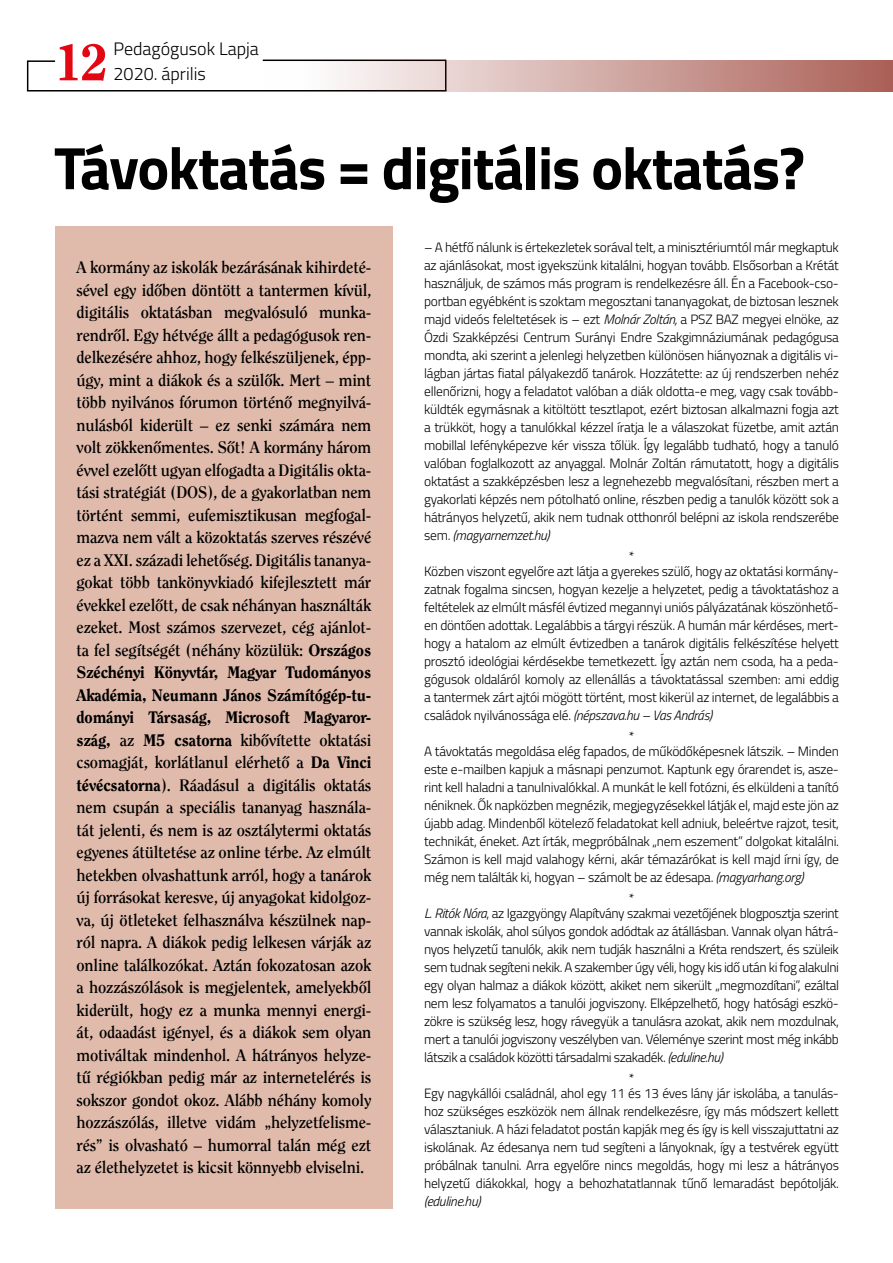
<style>
.page{position:relative;width:893px;height:1263px;background:#fff}
.page>*{position:absolute;margin:0;border:0;box-sizing:border-box;transform-origin:0 0}
.t1{font:700 60px "Titillium Web";letter-spacing:-.02em;color:#000}
.t2{font:800 51px "Clearface Std";color:#e30613}
.t3{font:300 18px/24.3px "Titillium Web";color:#000}
.t4{font:700 16.5px/22.5px "Clearface Std";letter-spacing:-.01em;color:#000;text-align:justify}
.t5{font:300 13.5px/18px "Titillium Web";letter-spacing:-.02em;color:#000;text-align:justify}
.t6{font:italic 300 13.5px "Titillium Web";letter-spacing:-.02em;color:#000}
.s1{font-weight:800}
.s2{font-style:italic}
</style>
<div class="page">
<div style="left:55px;top:226px;width:338px;height:983px;background:#e0bbab"></div>
<hr style="left:27px;top:90px;width:419px;height:2px;background:#000">
<hr style="left:27px;top:60px;width:1px;height:31px;background:#000">
<hr style="left:28px;top:60px;width:27px;height:2px;background:#000">
<hr style="left:263px;top:60px;width:182px;height:1px;background:#000">
<svg style="left:264px;top:60px;width:629px;height:32px;background:#d0ada8"></svg>
<h2 class="t2" style="left:54px;top:31px;width:56px">12</h2>
<h3 class="t3" style="left:114px;top:36px;width:147px">Pedagógusok Lapja<br>2020. április</h3>
<h1 class="t1" style="left:54px;top:122px;width:753px">Távoktatás = digitális oktatás?</h1>
<p class="t4" style="left:77px;top:256px;width:296px">A kormány az iskolák bezárásának kihirdeté&shy;sével egy időben döntött a tantermen kívül, digitális oktatásban megvalósuló munka&shy;rendről. Egy hétvége állt a pedagógusok ren&shy;delkezésére ahhoz, hogy felkészüljenek, épp&shy;úgy, mint a diákok és a szülők. Mert – mint több nyilvános fórumon történő megnyilvá&shy;nulásból kiderült – ez senki számára nem volt zökkenőmentes. Sőt! A kormány három évvel ezelőtt ugyan elfogadta a Digitális okta&shy;tási stratégiát (DOS), de a gyakorlatban nem történt semmi, eufemisztikusan megfogal&shy;mazva nem vált a közoktatás szerves részévé ez a XXI. századi lehetőség. Digitális tananya&shy;gokat több tankönyvkiadó kifejlesztett már évekkel ezelőtt, de csak néhányan használták ezeket. Most számos szervezet, cég ajánlot&shy;ta fel segítségét (néhány közülük: <span class="s1">Országos Széchényi Könyvtár, Magyar Tudományos Akadémia, Neumann János Számítógép-tu&shy;dományi Társaság, Microsoft Magyaror&shy;szág,</span> az <span class="s1">M5 csatorna</span> kibővítette oktatási csomagját, korlátlanul elérhető a <span class="s1">Da Vinci tévécsatorna</span>). Ráadásul a digitális oktatás nem csupán a speciális tananyag használa&shy;tát jelenti, és nem is az osztálytermi oktatás egyenes átültetése az online térbe. Az elmúlt hetekben olvashattunk arról, hogy a tanárok új forrásokat keresve, új anyagokat kidolgoz&shy;va, új ötleteket felhasználva készülnek nap&shy;ról napra. A diákok pedig lelkesen várják az online találkozókat. Aztán fokozatosan azok a hozzászólások is megjelentek, amelyekből kiderült, hogy ez a munka mennyi energi&shy;át, odaadást igényel, és a diákok sem olyan motiváltak mindenhol. A hátrányos helyze&shy;tű régiókban pedig már az internetelérés is sokszor gondot okoz. Alább néhány komoly hozzászólás, illetve vidám „helyzetfelisme&shy;rés” is olvasható – humorral talán még ezt az élethelyzetet is kicsit könnyebb elviselni.</p>
<p class="t5" style="left:424px;top:238px;width:416px">– A hétfő nálunk is értekezletek sorával telt, a minisztériumtól már megkaptuk az ajánlásokat, most igyekszünk kitalálni, hogyan tovább. Elsősorban a Krétát használjuk, de számos más program is rendelkezésre áll. Én a Facebook-cso&shy;portban egyébként is szoktam megosztani tananyagokat, de biztosan lesznek majd videós feleltetések is – ezt <span class="s2">Molnár Zoltán,</span> a PSZ BAZ megyei elnöke, az Ózdi Szakképzési Centrum Surányi Endre Szakgimnáziumának pedagógusa mondta, aki szerint a jelenlegi helyzetben különösen hiányoznak a digitális vi&shy;lágban jártas fiatal pályakezdő tanárok. Hozzátette: az új rendszerben nehéz ellenőrizni, hogy a feladatot valóban a diák oldotta-e meg, vagy csak tovább&shy;küldték egymásnak a kitöltött tesztlapot, ezért biztosan alkalmazni fogja azt a trükköt, hogy a tanulókkal kézzel íratja le a válaszokat füzetbe, amit aztán mobillal lefényképezve kér vissza tőlük. Így legalább tudható, hogy a tanuló valóban foglalkozott az anyaggal. Molnár Zoltán rámutatott, hogy a digitális oktatást a szakképzésben lesz a legnehezebb megvalósítani, részben mert a gyakorlati képzés nem pótolható online, részben pedig a tanulók között sok a hátrányos helyzetű, akik nem tudnak otthonról belépni az iskola rendszerébe sem. <span class="s2">(magyarnemzet.hu)</span></p>
<p class="t5" style="left:424px;top:548px;width:416px;line-height:15px;text-align:center">*<br>Közben viszont egyelőre azt látja a gyerekes szülő, hogy az oktatási kormány-</p>
<p class="t5" style="left:424px;top:580px;width:416px">zatnak fogalma sincsen, hogyan kezelje a helyzetet, pedig a távoktatáshoz a feltételek az elmúlt másfél évtized megannyi uniós pályázatának köszönhető&shy;en döntően adottak. Legalábbis a tárgyi részük. A humán már kérdéses, mert&shy;hogy a hatalom az elmúlt évtizedben a tanárok digitális felkészítése helyett prosztó ideológiai kérdésekbe temetkezett. Így aztán nem csoda, ha a peda&shy;gógusok oldaláról komoly az ellenállás a távoktatással szemben: ami eddig a tantermek zárt ajtói mögött történt, most kikerül az internet, de legalábbis a családok nyilvánossága elé. <span class="s2">(népszava.hu – Vas András)</span></p>
<p class="t5" style="left:424px;top:728px;width:416px;line-height:15px;text-align:center">*<br>A távoktatás megoldása elég fapados, de működőképesnek látszik. – Minden</p>
<p class="t5" style="left:424px;top:760px;width:416px">este e-mailben kapjuk a másnapi penzumot. Kaptunk egy órarendet is, asze&shy;rint kell haladni a tanulnivalókkal. A munkát le kell fotózni, és elküldeni a tanító néniknek. Ők napközben megnézik, megjegyzésekkel látják el, majd este jön az újabb adag. Mindenből kötelező feladatokat kell adniuk, beleértve rajzot, tesit, technikát, éneket. Azt írták, megpróbálnak „nem eszement” dolgokat kitalálni.<br>Számon is kell majd valahogy kérni, akár témazárókat is kell majd írni így, de még nem találták ki, hogyan – számolt be az édesapa. <span class="s2">(magyarhang.org)</span></p>
<p class="t5" style="left:424px;top:890px;width:416px;line-height:15px;text-align:center">*<br><span class="s2">L. Ritók Nóra</span>, az Igazgyöngy Alapítvány szakmai vezetőjének blogposztja szerint</p>
<p class="t5" style="left:424px;top:921px;width:416px">vannak iskolák, ahol súlyos gondok adódtak az átállásban. Vannak olyan hátrá&shy;nyos helyzetű tanulók, akik nem tudják használni a Kréta rendszert, és szüleik sem tudnak segíteni nekik. A szakember úgy véli, hogy kis idő után ki fog alakulni egy olyan halmaz a diákok között, akiket nem sikerült „megmozdítani”, ezáltal nem lesz folyamatos a tanulói jogviszony. Elképzelhető, hogy hatósági eszkö&shy;zökre is szükség lesz, hogy rávegyük a tanulásra azokat, akik nem mozdulnak, mert a tanulói jogviszony veszélyben van. Véleménye szerint most még inkább látszik a családok közötti társadalmi szakadék. <span class="s2">(eduline.hu)</span></p>
<p class="t5" style="left:424px;top:1070px;width:416px;line-height:15px;text-align:center">*<br>Egy nagykállói családnál, ahol egy 11 és 13 éves lány jár iskolába, a tanulás-</p>
<p class="t5" style="left:424px;top:1101px;width:416px">hoz szükséges eszközök nem állnak rendelkezésre, így más módszert kellett választaniuk. A házi feladatot postán kapják meg és így is kell visszajuttatni az iskolának. Az édesanya nem tud segíteni a lányoknak, így a testvérek együtt próbálnak tanulni. Arra egyelőre nincs megoldás, hogy mi lesz a hátrányos helyzetű diákokkal, hogy a behozhatatlannak tűnő lemaradást bepótolják.</p>
<p class="t6" style="left:424px;top:1191px;width:58px">(eduline.hu)</p>
</div>
